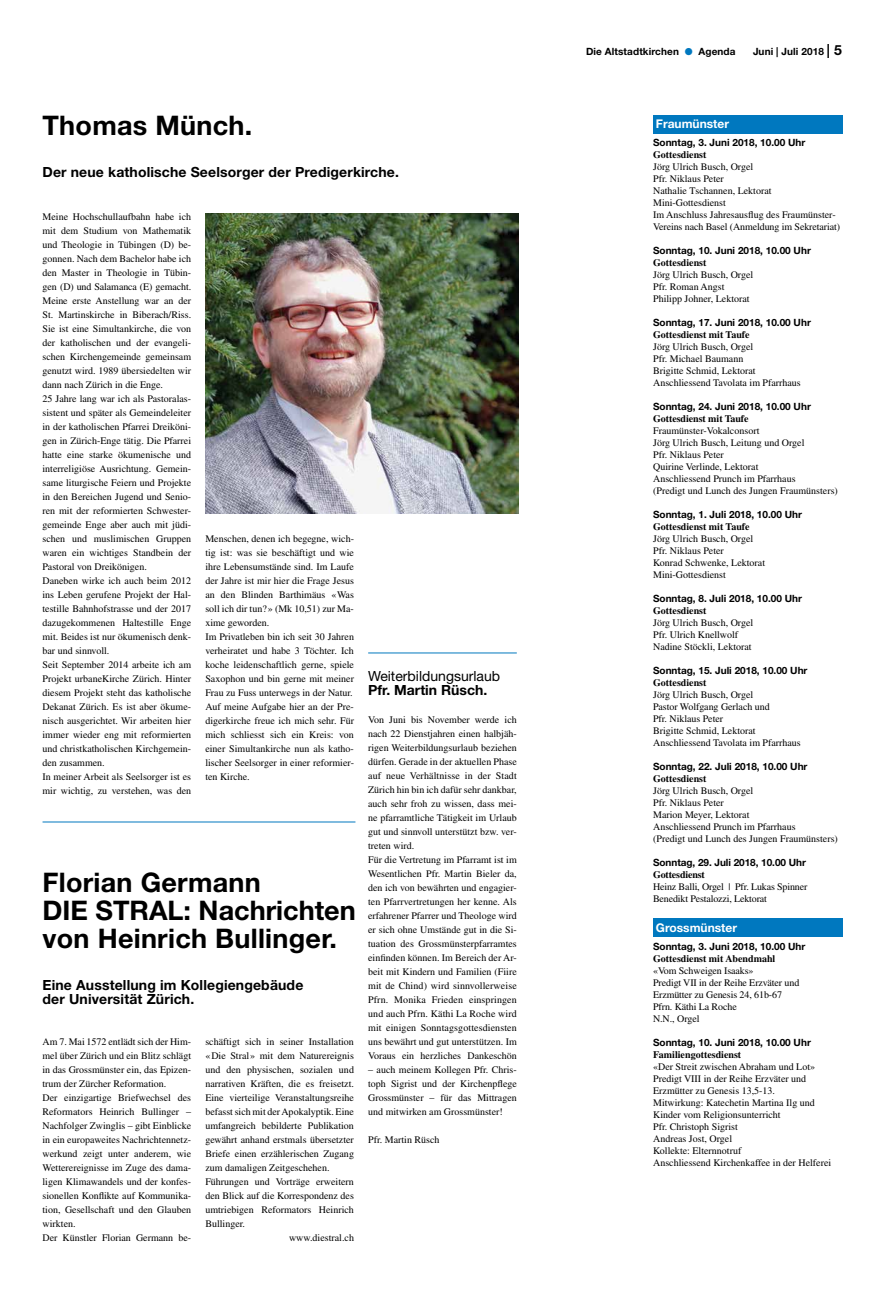
<style>
.page{position:relative;width:885px;height:1304px;background:#fff}
.page>*{position:absolute;margin:0;border:0;box-sizing:border-box;transform-origin:0 0}
.t1{font:700 27px/28px "Helvetica Neue LT Std";letter-spacing:.01em;color:#000}
.t2{font:700 14px/14px "Helvetica Neue LT Std";letter-spacing:.01em;color:#000}
.t3{font:14px "Helvetica Neue LT Std";color:#000}
.t4{font:700 12px "Helvetica Neue LT Std";color:#fff}
.t5{font:10px/14px "Times LT Std";color:#000}
.t6{font:700 10px "Helvetica Neue LT Std";color:#000}
.t7{font:700 10px "Times LT Std";color:#000}
.s1{color:#0078bf}
.s2{font-size:14px}
</style>
<div class="page">
<div style="left:653px;top:115px;width:189px;height:19px;background:#0078bf"></div>
<div style="left:653px;top:918px;width:189px;height:19px;background:#0078bf"></div>
<img style="left:205px;top:213px;width:313px;height:300px">
<hr style="left:43px;top:821px;width:312px;height:1px;background:#0078bf">
<hr style="left:368px;top:652px;width:148px;height:1px;background:#0078bf">
<h1 class="t1" style="left:43px;top:111px;width:211px">Thomas Münch.</h1>
<h2 class="t2" style="left:43px;top:164px;width:358px">Der neue katholische Seelsorger der Predigerkirche.</h2>
<p class="t5" style="left:43px;top:209px;width:150px">Meine Hochschullaufbahn habe ich mit dem Studium von Mathematik und Theologie in Tübingen (D) be&shy;gonnen. Nach dem Bachelor habe ich den Master in Theologie in Tübin&shy;gen (D) und Salamanca (E) gemacht.<br>Meine erste Anstellung war an der St. Martinskirche in Biberach/Riss.<br>Sie ist eine Simultankirche, die von der katholischen und der evangeli&shy;schen Kirchengemeinde gemeinsam genutzt wird. 1989 übersiedelten wir dann nach Zürich in die Enge.<br>25 Jahre lang war ich als Pastoralas&shy;sistent und später als Gemeindeleiter in der katholischen Pfarrei Dreiköni&shy;gen in Zürich-Enge tätig. Die Pfarrei hatte eine starke ökumenische und interreligiöse Ausrichtung. Gemein&shy;same liturgische Feiern und Projekte in den Bereichen Jugend und Senio&shy;ren mit der reformierten Schwester&shy;gemeinde Enge aber auch mit jüdi&shy;schen und muslimischen Gruppen waren ein wichtiges Standbein der Pastoral von Dreikönigen.<br>Daneben wirke ich auch beim 2012 ins Leben gerufene Projekt der Hal&shy;testille Bahnhofstrasse und der 2017 dazugekommenen Haltestille Enge mit. Beides ist nur ökumenisch denk&shy;bar und sinnvoll.<br>Seit September 2014 arbeite ich am Projekt urbaneKirche Zürich. Hinter diesem Projekt steht das katholische Dekanat Zürich. Es ist aber ökume&shy;nisch ausgerichtet. Wir arbeiten hier immer wieder eng mit reformierten und christkatholischen Kirchgemein&shy;den zusammen.<br>In meiner Arbeit als Seelsorger ist es mir wichtig, zu verstehen, was den</p>
<p class="t5" style="left:205px;top:531px;width:150px">Menschen, denen ich begegne, wich&shy;tig ist: was sie beschäftigt und wie ihre Lebensumstände sind. Im Laufe der Jahre ist mir hier die Frage Jesus an den Blinden Barthimäus «Was soll ich dir tun?» (Mk 10,51) zur Ma&shy;xime geworden.<br>Im Privatleben bin ich seit 30 Jahren verheiratet und habe 3 Töchter. Ich koche leidenschaftlich gerne, spiele Saxophon und bin gerne mit meiner Frau zu Fuss unterwegs in der Natur.<br>Auf meine Aufgabe hier an der Pre&shy;digerkirche freue ich mich sehr. Für mich schliesst sich ein Kreis: von einer Simultankirche nun als katho&shy;lischer Seelsorger in einer reformier&shy;ten Kirche.</p>
<h1 class="t1" style="left:43px;top:868px;width:315px">Florian Germann<br>DIE STRAL: Nachrichten von Heinrich Bullinger.</h1>
<h2 class="t2" style="left:43px;top:978px;width:262px">Eine Ausstellung im Kollegiengebäude der Universität Zürich.</h2>
<p class="t5" style="left:43px;top:1035px;width:150px">Am 7. Mai 1572 entlädt sich der Him&shy;mel über Zürich und ein Blitz schlägt in das Grossmünster ein, das Epizen&shy;trum der Zürcher Reformation.<br>Der einzigartige Briefwechsel des Reformators Heinrich Bullinger – Nachfolger Zwinglis – gibt Einblicke in ein europaweites Nachrichtennetz&shy;werkund zeigt unter anderem, wie Wetterereignisse im Zuge des dama&shy;ligen Klimawandels und der konfes&shy;sionellen Konflikte auf Kommunika&shy;tion, Gesellschaft und den Glauben wirkten.<br>Der Künstler Florian Germann be-</p>
<p class="t5" style="left:205px;top:1035px;width:150px">schäftigt sich in seiner Installation</p>
<p class="t5" style="left:205px;top:1049px;width:150px">«Die Stral» mit dem Naturereignis</p>
<p class="t5" style="left:205px;top:1063px;width:150px">und den physischen, sozialen und</p>
<p class="t5" style="left:205px;top:1077px;width:150px">narrativen Kräften, die es freisetzt.</p>
<p class="t5" style="left:205px;top:1091px;width:150px">Eine vierteilige Veranstaltungsreihe</p>
<p class="t5" style="left:205px;top:1105px;width:150px">befasst sich mit der Apokalyptik. Eine</p>
<p class="t5" style="left:205px;top:1119px;width:150px">umfangreich bebilderte Publikation</p>
<p class="t5" style="left:205px;top:1133px;width:150px">gewährt anhand erstmals übersetzter</p>
<p class="t5" style="left:205px;top:1147px;width:150px">Briefe einen erzählerischen Zugang</p>
<p class="t5" style="left:205px;top:1161px;width:126px">zum damaligen Zeitgeschehen.</p>
<p class="t5" style="left:205px;top:1175px;width:150px">Führungen und Vorträge erweitern</p>
<p class="t5" style="left:205px;top:1189px;width:150px">den Blick auf die Korrespondenz des</p>
<p class="t5" style="left:205px;top:1203px;width:150px">umtriebigen Reformators Heinrich</p>
<p class="t5" style="left:205px;top:1217px;width:41px">Bullinger.</p>
<p class="t5" style="left:289px;top:1231px;width:66px">www.diestral.ch</p>
<h2 class="t3" style="left:368px;top:668px;width:133px">Weiterbildungsurlaub</h2>
<h2 class="t2" style="left:368px;top:683px;width:121px">Pfr. Martin Rüsch.</h2>
<p class="t5" style="left:368px;top:713px;width:150px">Von Juni bis November werde ich nach 22 Dienstjahren einen halbjäh&shy;rigen Weiterbildungsurlaub beziehen dürfen. Gerade in der aktuellen Phase auf neue Verhältnisse in der Stadt Zürich hin bin ich dafür sehr dankbar, auch sehr froh zu wissen, dass mei&shy;ne pfarramtliche Tätigkeit im Urlaub gut und sinnvoll unterstützt bzw. ver&shy;treten wird.<br>Für die Vertretung im Pfarramt ist im Wesentlichen Pfr. Martin Bieler da, den ich von bewährten und engagier&shy;ten Pfarrvertretungen her kenne. Als erfahrener Pfarrer und Theologe wird er sich ohne Umstände gut in die Si&shy;tuation des Grossmünsterpfarramtes einfinden können. Im Bereich der Ar&shy;beit mit Kindern und Familien (Fiire mit de Chind) wird sinnvollerweise Pfrn. Monika Frieden einspringen und auch Pfrn. Käthi La Roche wird mit einigen Sonntagsgottesdiensten uns bewährt und gut unterstützen. Im Voraus ein herzliches Dankeschön</p>
<p class="t5" style="left:368px;top:1063px;width:150px;text-align:justify">– auch meinem Kollegen Pfr. Chris&shy;toph Sigrist und der Kirchenpflege Grossmünster – für das Mittragen und mitwirken am Grossmünster!</p>
<p class="t5" style="left:368px;top:1133px;width:73px">Pfr. Martin Rüsch</p>
<p class="t6" style="left:586px;top:46px;width:151px">Die Altstadtkirchen <span class="s1">●</span> Agenda</p>
<p class="t6" style="left:752px;top:46px;width:91px">Juni | Juli 2018 <span class="s2">| 5</span></p>
<p class="t4" style="left:656px;top:116px;width:75px">Fraumünster</p>
<p class="t6" style="left:653px;top:136px;width:154px">Sonntag, 3. Juni 2018, 10.00 Uhr</p>
<p class="t7" style="left:653px;top:149px;width:55px">Gottesdienst</p>
<p class="t5" style="left:653px;top:161px;width:188px;line-height:12px">Jörg Ulrich Busch, Orgel<br>Pfr. Niklaus Peter<br>Nathalie Tschannen, Lektorat<br>Mini-Gottesdienst<br>Im Anschluss Jahresausflug des Fraumünster-<br>Vereins nach Basel (Anmeldung im Sekretariat)</p>
<p class="t6" style="left:653px;top:244px;width:159px">Sonntag, 10. Juni 2018, 10.00 Uhr</p>
<p class="t7" style="left:653px;top:257px;width:55px">Gottesdienst</p>
<p class="t5" style="left:653px;top:269px;width:102px;line-height:12px">Jörg Ulrich Busch, Orgel<br>Pfr. Roman Angst<br>Philipp Johner, Lektorat</p>
<p class="t6" style="left:653px;top:316px;width:159px">Sonntag, 17. Juni 2018, 10.00 Uhr</p>
<p class="t7" style="left:653px;top:329px;width:98px">Gottesdienst mit Taufe</p>
<p class="t5" style="left:653px;top:341px;width:149px;line-height:12px">Jörg Ulrich Busch, Orgel<br>Pfr. Michael Baumann<br>Brigitte Schmid, Lektorat<br>Anschliessend Tavolata im Pfarrhaus</p>
<p class="t6" style="left:653px;top:400px;width:159px">Sonntag, 24. Juni 2018, 10.00 Uhr</p>
<p class="t7" style="left:653px;top:413px;width:97px">Gottesdienst mit Taufe</p>
<p class="t5" style="left:653px;top:425px;width:186px;line-height:12px">Fraumünster-Vokalconsort<br>Jörg Ulrich Busch, Leitung und Orgel<br>Pfr. Niklaus Peter<br>Quirine Verlinde, Lektorat<br>Anschliessend Prunch im Pfarrhaus<br>(Predigt und Lunch des Jungen Fraumünsters)</p>
<p class="t6" style="left:653px;top:508px;width:150px">Sonntag, 1. Juli 2018, 10.00 Uhr</p>
<p class="t7" style="left:653px;top:521px;width:98px">Gottesdienst mit Taufe</p>
<p class="t5" style="left:653px;top:533px;width:114px;line-height:12px">Jörg Ulrich Busch, Orgel<br>Pfr. Niklaus Peter<br>Konrad Schwenke, Lektorat<br>Mini-Gottesdienst</p>
<p class="t6" style="left:653px;top:592px;width:150px">Sonntag, 8. Juli 2018, 10.00 Uhr</p>
<p class="t7" style="left:653px;top:605px;width:55px">Gottesdienst</p>
<p class="t5" style="left:653px;top:617px;width:102px;line-height:12px">Jörg Ulrich Busch, Orgel<br>Pfr. Ulrich Knellwolf<br>Nadine Stöckli, Lektorat</p>
<p class="t6" style="left:653px;top:664px;width:156px">Sonntag, 15. Juli 2018, 10.00 Uhr</p>
<p class="t7" style="left:653px;top:677px;width:55px">Gottesdienst</p>
<p class="t5" style="left:653px;top:689px;width:149px;line-height:12px">Jörg Ulrich Busch, Orgel<br>Pastor Wolfgang Gerlach und<br>Pfr. Niklaus Peter<br>Brigitte Schmid, Lektorat<br>Anschliessend Tavolata im Pfarrhaus</p>
<p class="t6" style="left:653px;top:760px;width:156px">Sonntag, 22. Juli 2018, 10.00 Uhr</p>
<p class="t7" style="left:653px;top:773px;width:55px">Gottesdienst</p>
<p class="t5" style="left:653px;top:785px;width:186px;line-height:12px">Jörg Ulrich Busch, Orgel<br>Pfr. Niklaus Peter<br>Marion Meyer, Lektorat<br>Anschliessend Prunch im Pfarrhaus<br>(Predigt und Lunch des Jungen Fraumünsters)</p>
<p class="t6" style="left:653px;top:856px;width:154px">Sonntag, 29. Juli 2018, 10.00 Uhr</p>
<p class="t7" style="left:653px;top:869px;width:53px">Gottesdienst</p>
<p class="t5" style="left:653px;top:881px;width:156px;line-height:12px">Heinz Balli, Orgel | Pfr. Lukas Spinner<br>Benedikt Pestalozzi, Lektorat</p>
<p class="t4" style="left:656px;top:920px;width:83px">Grossmünster</p>
<p class="t6" style="left:653px;top:940px;width:154px">Sonntag, 3. Juni 2018, 10.00 Uhr</p>
<p class="t7" style="left:653px;top:953px;width:124px">Gottesdienst mit Abendmahl</p>
<p class="t5" style="left:653px;top:965px;width:148px;line-height:12px">«Vom Schweigen Isaaks»<br>Predigt VII in der Reihe Erzväter und<br>Erzmütter zu Genesis 24, 61b-67<br>Pfrn. Käthi La Roche<br>N.N., Orgel</p>
<p class="t6" style="left:653px;top:1036px;width:159px">Sonntag, 10. Juni 2018, 10.00 Uhr</p>
<p class="t7" style="left:653px;top:1049px;width:90px">Familiengottesdienst</p>
<p class="t5" style="left:653px;top:1061px;width:180px;line-height:12px">«Der Streit zwischen Abraham und Lot»<br>Predigt VIII in der Reihe Erzväter und<br>Erzmütter zu Genesis 13,5-13.<br>Mitwirkung: Katechetin Martina Ilg und<br>Kinder vom Religionsunterricht<br>Pfr. Christoph Sigrist<br>Andreas Jost, Orgel<br>Kollekte: Elternnotruf<br>Anschliessend Kirchenkaffee in der Helferei</p>
</div>
